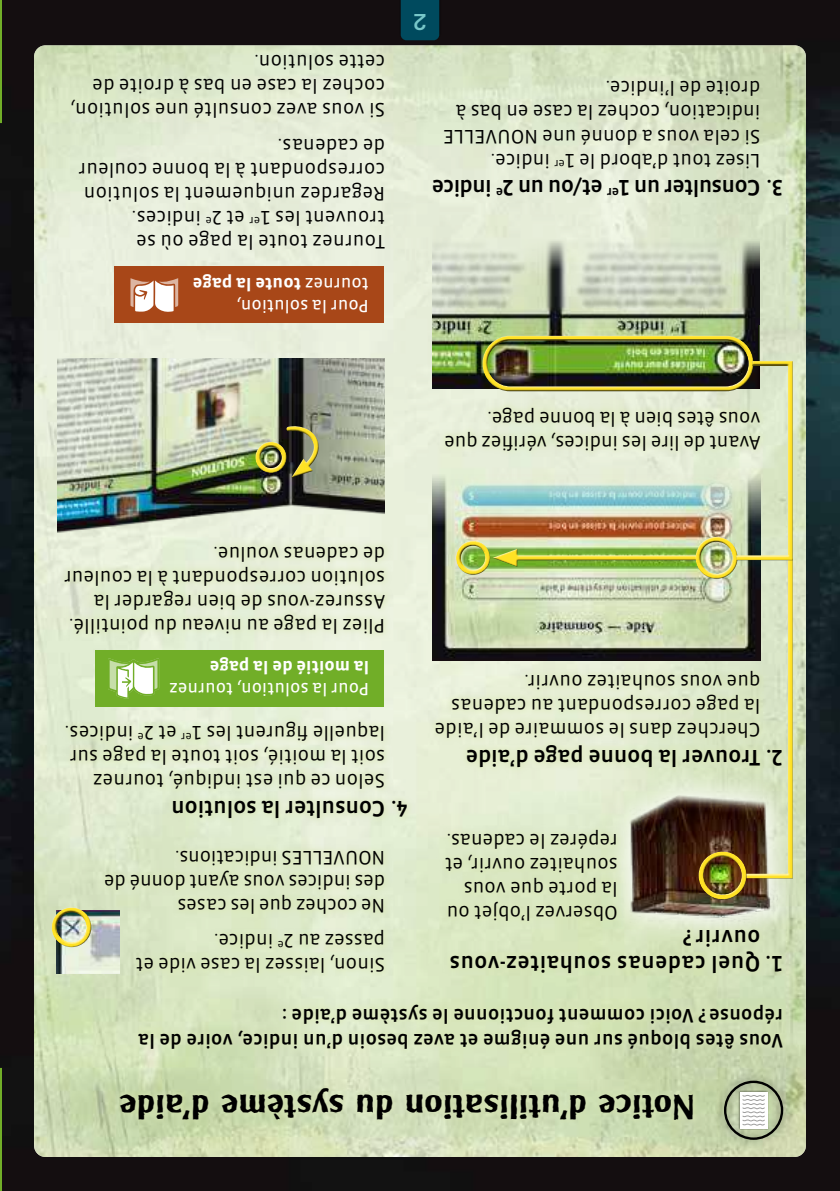
<style>
.page{position:relative;width:840px;height:1191px;background:#fff}
.page>*{position:absolute;margin:0;border:0;box-sizing:border-box;transform-origin:0 0}
.t1{font:700 34px "Clear Gothic Antique";letter-spacing:.02em;color:#000}
.t2{font:700 24px "Marianina X Wd FY";color:#78c7c9}
.t3{font:500 23px "Vista Sans OT";letter-spacing:-.005em;color:#000}
.t4{font:500 23px/26px "Vista Sans OT";letter-spacing:.015em;color:#000}
.t5{font:500 23px "Vista Sans OT";letter-spacing:-.025em;color:#000}
.t6{font:20px/24px "Vista Sans OT";letter-spacing:.005em;color:#000}
.t7{font:500 20px/25px "Vista Sans OT";letter-spacing:.01em;color:#000}
.t8{font:18px/21.6px "Vista Sans OT";letter-spacing:.005em;color:#fff}
.t9{font:700 18px "Vista Sans OT";letter-spacing:.005em;color:#fff}
.s1{font-weight:700}
</style>
<div class="page">
<img style="left:0;top:0;width:839px;height:1191px">
<img style="left:34px;top:45px;width:771px;height:1112px">
<div style="left:398px;top:0;width:43px;height:40px;background:#000;opacity:.75"></div>
<div style="left:400px;top:0;width:39px;height:40px;background:#004a5e"></div>
<div style="left:52px;top:905px;width:41px;height:38px;background:#cfdcb7"></div>
<div style="left:52px;top:910px;width:41px;height:38px;background:#000;opacity:.75"></div>
<svg style="left:788px;top:766px;width:11px;height:182px"></svg>
<img style="left:432px;top:240px;width:326px;height:32px">
<img style="left:758px;top:325px;width:1px;height:33px">
<div style="left:114px;top:266px;width:269px;height:57px;background:#a84718"></div>
<svg style="left:130px;top:278px;width:49px;height:34px"></svg>
<hr style="left:0;top:0;width:2px;height:123px;background:#71ae28">
<hr style="left:0;top:1068px;width:2px;height:123px;background:#71ae28">
<div style="left:713px;top:1071px;width:79px;height:78px;background:#000;opacity:.5"></div>
<div style="left:723px;top:1080px;width:59px;height:59px;border:2px solid #000;border-radius:50%"></div>
<div style="left:737px;top:1090px;width:31px;height:40px;background:#000;opacity:.5"></div>
<div style="left:739px;top:1092px;width:27px;height:36px;background:#fff"></div>
<svg style="left:742px;top:1095px;width:23px;height:31px"></svg>
<img style="left:58px;top:358px;width:326px;height:182px">
<svg style="left:283px;top:426px;width:1px;height:52px"></svg>
<div style="left:284px;top:426px;width:36px;height:52px;background:#fff;opacity:.75"></div>
<div style="left:284px;top:429px;width:36px;height:50px;background:#000;opacity:.75"></div>
<div style="left:255px;top:440px;width:33px;height:30px;background:#fff;opacity:.75"></div>
<div style="left:255px;top:445px;width:33px;height:30px;background:#000;opacity:.75"></div>
<img style="left:432px;top:272px;width:326px;height:116px">
<div style="left:482px;top:334px;width:272px;height:54px;background:#fff;opacity:.75"></div>
<div style="left:482px;top:339px;width:272px;height:52px;background:#000;opacity:.75"></div>
<svg style="left:733px;top:358px;width:60px;height:522px;background:#ecd745"></svg>
<div style="left:733px;top:361px;width:60px;height:201px;background:#000;opacity:.75"></div>
<div style="left:112px;top:1081px;width:588px;height:45px;background:#d9e6b1;opacity:.57"></div>
<div style="left:131px;top:997px;width:658px;height:59px;background:#d9e6b1;opacity:.57"></div>
<div style="left:58px;top:540px;width:356px;height:440px;background:#d9e6b1;opacity:.57"></div>
<div style="left:428px;top:400px;width:360px;height:580px;background:#d9e6b1;opacity:.57"></div>
<p class="t6" style="left:385px;top:122px;width:316px;rotate:-180deg">Si vous avez consulté une solution, cochez la case en bas à droite de cette solution.</p>
<p class="t6" style="left:385px;top:253px;width:308px;rotate:-180deg">Tournez toute la page où se trouvent les 1<sup>er</sup> et 2<sup>e</sup> indices.<br>Regardez uniquement la solution correspondant à la bonne couleur de cadenas.</p>
<p class="t8" style="left:369px;top:316px;width:177px;rotate:-180deg">Pour la solution, tournez <span class="s1">toute la page</span></p>
<p class="t2" style="left:427px;top:35px;width:16px;rotate:-180deg">2</p>
<p class="t6" style="left:760px;top:172px;width:318px;rotate:-180deg">Lisez tout d’abord le 1<sup>er</sup> indice.<br>Si cela vous a donné une NOUVELLE indication, cochez la case en bas à droite de l’indice.</p>
<p class="t5" style="left:782px;top:200px;width:352px;rotate:-180deg">3. Consulter un 1<sup>er</sup> et/ou un 2<sup>e</sup> indice</p>
<p class="t6" style="left:760px;top:454px;width:317px;rotate:-180deg">Avant de lire les indices, vérifiez que vous êtes bien à la bonne page.</p>
<p class="t6" style="left:385px;top:637px;width:322px;rotate:-180deg">Pliez la page au niveau du pointillé.<br>Assurez-vous de bien regarder la solution correspondant à la couleur de cadenas voulue.</p>
<p class="t9" style="left:369px;top:676px;width:161px;rotate:-180deg">la moitié de la page</p>
<p class="t8" style="left:369px;top:699px;width:201px;rotate:-180deg">Pour la solution, tournez</p>
<p class="t6" style="left:385px;top:792px;width:322px;rotate:-180deg">Selon ce qui est indiqué, tournez soit la moitié, soit toute la page sur laquelle figurent les 1<sup>er</sup> et 2<sup>e</sup> indices.</p>
<p class="t6" style="left:760px;top:741px;width:327px;rotate:-180deg">Cherchez dans le sommaire de l’aide la page correspondant au cadenas que vous souhaitez ouvrir.</p>
<p class="t3" style="left:782px;top:769px;width:318px;rotate:-180deg">2. Trouver la bonne page d’aide</p>
<p class="t3" style="left:408px;top:820px;width:238px;rotate:-180deg">4. Consulter la solution</p>
<p class="t6" style="left:385px;top:917px;width:282px;rotate:-180deg">Ne cochez que les cases<br>des indices vous ayant donné de<br>NOUVELLES indications.</p>
<p class="t6" style="left:385px;top:976px;width:251px;rotate:-180deg">Sinon, laissez la case vide et passez au 2<sup>e</sup> indice.</p>
<p class="t6" style="left:617px;top:924px;width:174px;rotate:-180deg">Observez l’objet ou la porte que vous souhaitez ouvrir, et repérez le cadenas.</p>
<p class="t4" style="left:760px;top:976px;width:312px;text-indent:-23px;rotate:-180deg">1. Quel cadenas souhaitez-vous ouvrir?</p>
<p class="t7" style="left:782px;top:1052px;width:646px;rotate:-180deg">Vous êtes bloqué sur une énigme et avez besoin d’un indice, voire de la réponse? Voici comment fonctionne le système d’aide :</p>
<h1 class="t1" style="left:694px;top:1127px;width:576px;rotate:-180deg">Notice d’utilisation du système d’aide</h1>
</div>
